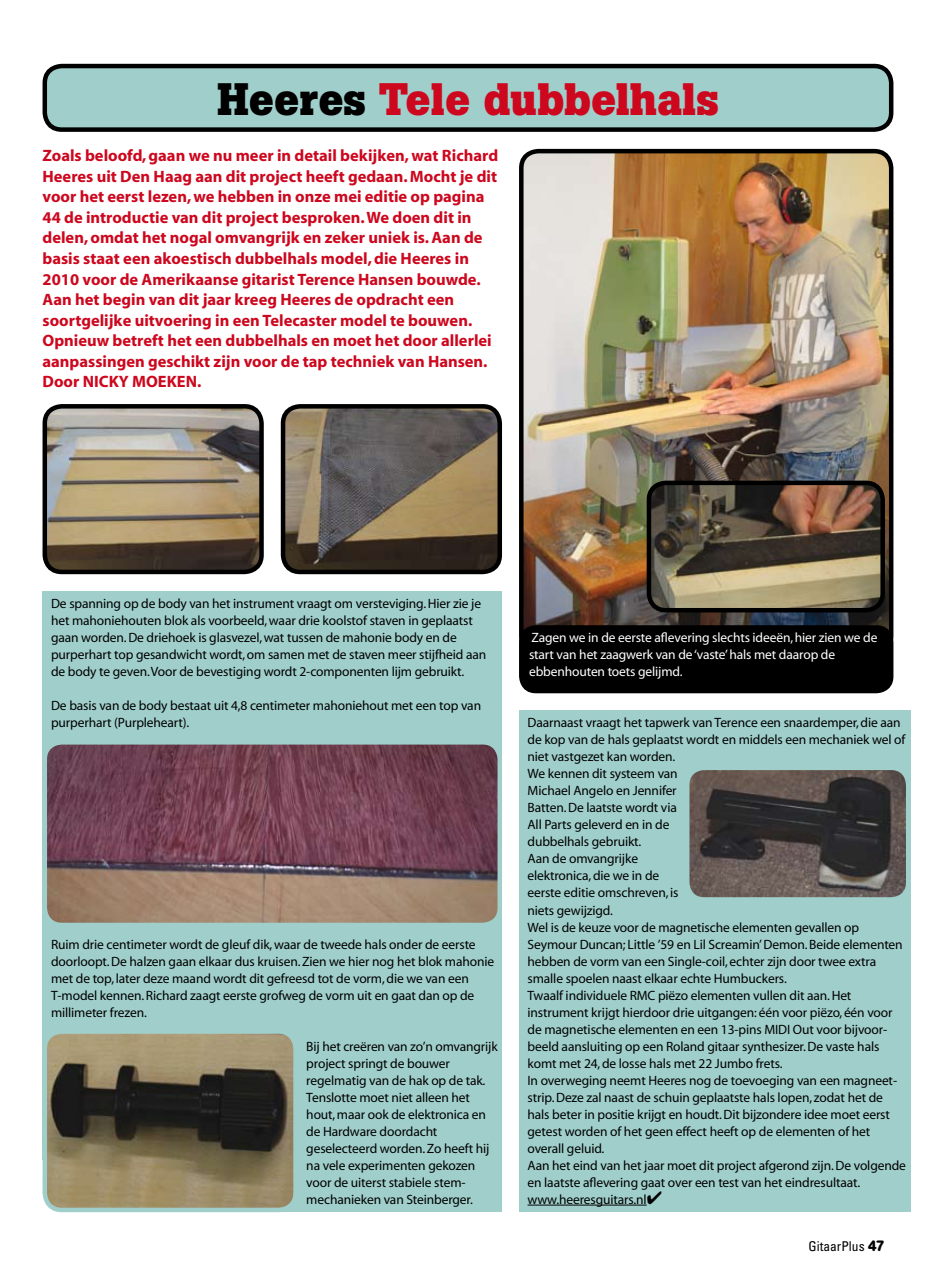
<style>
.page{position:relative;width:936px;height:1276px;background:#fff}
.page>*{position:absolute;margin:0;border:0;box-sizing:border-box;transform-origin:0 0}
.t1{font:700 45px "Boton";color:#cd071e}
.t2{font:16.5px/20.5px "Myriad MM 700 600";color:#cd071e}
.t3{font:13.5px/17px "Myriad MM 400 600";letter-spacing:-.01em;color:#000}
.t4{font:13.5px/17px "Myriad MM 400 600";letter-spacing:-.01em;color:#fff}
.t5{font:condensed 13.5px "Univers";color:#000}
.s1{color:#000}
.s2{font-family:"AG Book Rounded";font-weight:700;font-stretch:normal;font-size:15px}
</style>
<div class="page">
<div style="left:45px;top:66px;width:846px;height:64px;background:#a0cfcb;border-radius:17px"></div>
<div style="left:43px;top:64px;width:850px;height:68px;border:4px solid #000;border-radius:17px"></div>
<div style="left:43px;top:591px;width:459px;height:621px;background:#a0cfcb"></div>
<div style="left:519px;top:710px;width:391px;height:502px;background:#a0cfcb"></div>
<hr style="left:527px;top:1204px;width:119px;height:1px;background:#000">
<div style="left:18px;top:1160px;width:78px;height:94px;background:#fff"></div>
<img style="left:524px;top:152px;width:366px;height:477px">
<div style="left:519px;top:149px;width:374px;height:506px;border:4px solid #000;border-radius:17px"></div>
<img style="left:45px;top:409px;width:214px;height:162px">
<div style="left:43px;top:404px;width:221px;height:170px;border:4px solid #000;border-radius:17px"></div>
<img style="left:284px;top:409px;width:213px;height:162px">
<div style="left:281px;top:404px;width:221px;height:170px;border:4px solid #000;border-radius:17px"></div>
<img style="left:649px;top:483px;width:233px;height:127px">
<div style="left:646px;top:480px;width:238px;height:132px;border:4px solid #000;border-radius:17px"></div>
<img style="left:48px;top:745px;width:449px;height:177px">
<div style="left:43px;top:740px;width:459px;height:187px;border:4px solid #a0cfcb;border-radius:17px"></div>
<img style="left:46px;top:1034px;width:247px;height:175px">
<div style="left:43px;top:1029px;width:255px;height:183px;border:4px solid #a0cfcb;border-radius:17px"></div>
<img style="left:690px;top:770px;width:215px;height:126px">
<div style="left:685px;top:765px;width:225px;height:136px;border:4px solid #a0cfcb;border-radius:17px"></div>
<div style="left:519px;top:625px;width:374px;height:68px;background:#000;border-radius:17px"></div>
<h1 class="t1" style="left:217px;top:72px;width:503px"><span class="s1">Heeres</span> Tele dubbelhals</h1>
<p class="t2" style="left:43px;top:146px;width:457px">Zoals beloofd, gaan we nu meer in detail bekijken, wat Richard Heeres uit Den Haag aan dit project heeft gedaan. Mocht je dit voor het eerst lezen, we hebben in onze mei editie op pagina 44 de introductie van dit project besproken. We doen dit in delen, omdat het nogal omvangrijk en zeker uniek is. Aan de basis staat een akoestisch dubbelhals model, die Heeres in 2010 voor de Amerikaanse gitarist Terence Hansen bouwde.<br>Aan het begin van dit jaar kreeg Heeres de opdracht een soortgelijke uitvoering in een Telecaster model te bouwen.<br>Opnieuw betreft het een dubbelhals en moet het door allerlei aanpassingen geschikt zijn voor de tap techniek van Hansen.<br>Door NICKY MOEKEN.</p>
<p class="t3" style="left:51px;top:596px;width:437px">De spanning op de body van het instrument vraagt om versteviging. Hier zie je het mahoniehouten blok als voorbeeld, waar drie koolstof staven in geplaatst gaan worden. De driehoek is glasvezel, wat tussen de mahonie body en de purperhart top gesandwicht wordt, om samen met de staven meer stijfheid aan de body te geven. Voor de bevestiging wordt 2-componenten lijm gebruikt.</p>
<p class="t3" style="left:51px;top:698px;width:431px">De basis van de body bestaat uit 4,8 centimeter mahoniehout met een top van purperhart (Purpleheart).</p>
<p class="t3" style="left:51px;top:936px;width:444px">Ruim drie centimeter wordt de gleuf dik, waar de tweede hals onder de eerste doorloopt. De halzen gaan elkaar dus kruisen. Zien we hier nog het blok mahonie met de top, later deze maand wordt dit gefreesd tot de vorm, die we van een T-model kennen. Richard zaagt eerste grofweg de vorm uit en gaat dan op de millimeter frezen.</p>
<p class="t3" style="left:306px;top:1038px;width:193px">Bij het creëren van zo’n omvangrijk project springt de bouwer regelmatig van de hak op de tak.<br>Tenslotte moet niet alleen het hout, maar ook de elektronica en de Hardware doordacht geselecteerd worden. Zo heeft hij na vele experimenten gekozen voor de uiterst stabiele stem&shy;mechanieken van Steinberger.</p>
<p class="t4" style="left:529px;top:630px;width:350px">Zagen we in de eerste aflevering slechts ideeën, hier zien we de start van het zaagwerk van de ‘vaste’ hals met daarop de ebbenhouten toets gelijmd.</p>
<p class="t3" style="left:527px;top:715px;width:380px">Daarnaast vraagt het tapwerk van Terence een snaardemper, die aan de kop van de hals geplaatst wordt en middels een mechaniek wel of niet vastgezet kan worden.<br>We kennen dit systeem van<br>Michael Angelo en Jennifer<br>Batten. De laatste wordt via<br>All Parts geleverd en in de<br>dubbelhals gebruikt.<br>Aan de omvangrijke<br>elektronica, die we in de<br>eerste editie omschreven, is<br>niets gewijzigd.<br>Wel is de keuze voor de magnetische elementen gevallen op Seymour Duncan; Little ’59 en Lil Screamin’ Demon. Beide elementen hebben de vorm van een Single-coil, echter zijn door twee extra smalle spoelen naast elkaar echte Humbuckers.<br>Twaalf individuele RMC piëzo elementen vullen dit aan. Het instrument krijgt hierdoor drie uitgangen: één voor piëzo, één voor de magnetische elementen en een 13-pins MIDI Out voor bijvoor&shy;beeld aansluiting op een Roland gitaar synthesizer. De vaste hals komt met 24, de losse hals met 22 Jumbo frets.<br>In overweging neemt Heeres nog de toevoeging van een magneet&shy;strip. Deze zal naast de schuin geplaatste hals lopen, zodat het de hals beter in positie krijgt en houdt. Dit bijzondere idee moet eerst getest worden of het geen effect heeft op de elementen of het overall geluid.<br>Aan het eind van het jaar moet dit project afgerond zijn. De volgende en laatste aflevering gaat over een test van het eindresultaat. www.heeresguitars.nl</p>
<p class="t5" style="left:808px;top:1238px;width:78px">GitaarPlus <span class="s2">47</span></p>
</div>
